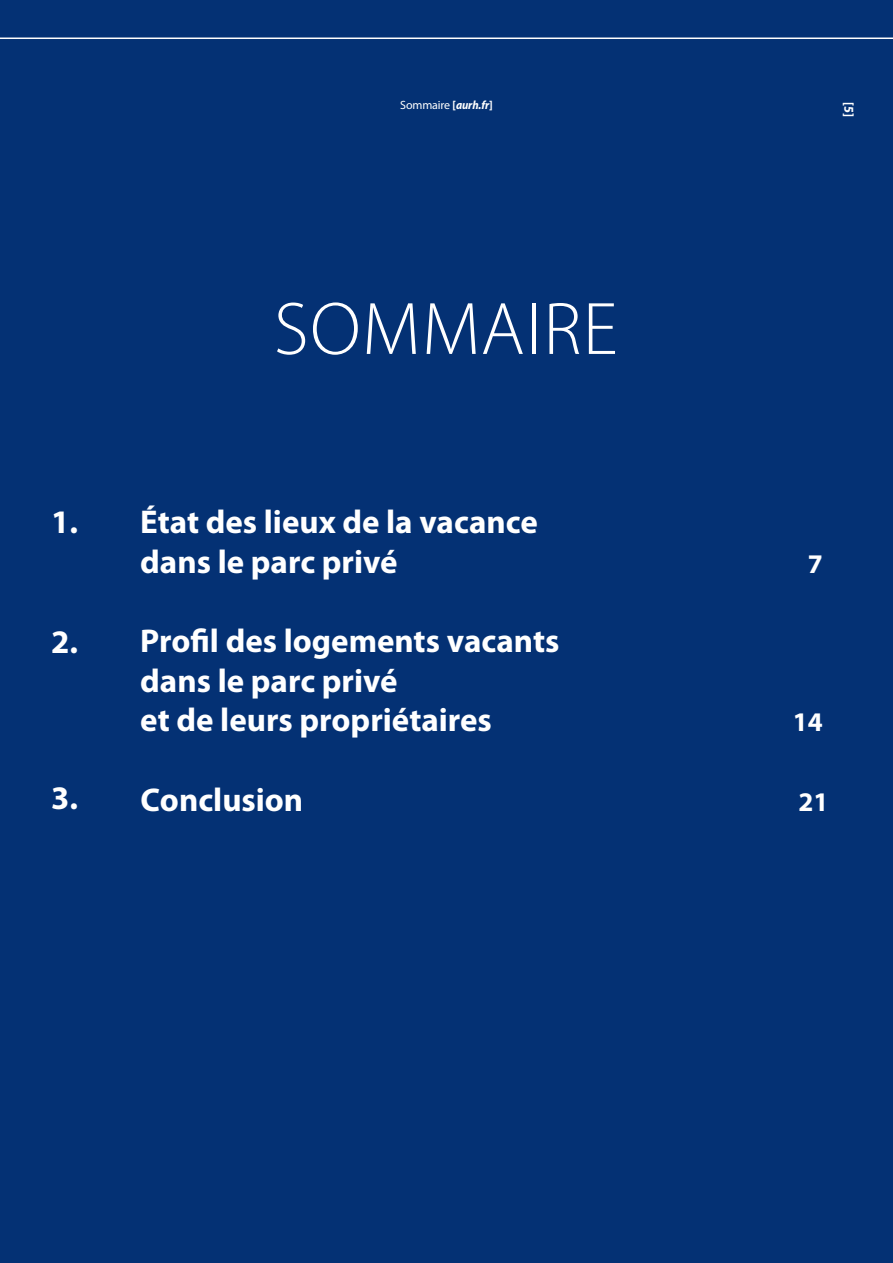
<style>
.page{position:relative;width:893px;height:1263px;background:#043174}
.page>*{position:absolute;margin:0;border:0;box-sizing:border-box;transform-origin:0 0}
.sommaire{font:300 75px "Myriad Pro";letter-spacing:.02em;color:#fff}
.titre_sous_partie{font:700 33px/39.6px "Myriad Pro";color:#fff}
.titre_sous_partie-2{font:700 27px "Myriad Pro";color:#fff}
.t1{font:700 semi-condensed 13.5px "Myriad Pro";color:#fff}
.t2{font:12px "Myriad Pro";letter-spacing:-.01em;color:#fff}
.s1{font-weight:700;font-stretch:semi-condensed}
.s2{font-weight:700;font-style:italic;font-stretch:semi-condensed}
</style>
<div class="page">
<hr style="left:0;top:38px;width:893px;height:1px;background:#fff">
<p class="t2" style="left:400px;top:97px;width:94px">Sommaire <span class="s1">[</span><span class="s2">aurh.fr</span><span class="s1">]</span></p>
<p class="t1" style="left:858px;top:102px;width:16px;rotate:90deg">[5]</p>
<p class="titre_sous_partie" style="left:51px;top:501px;width:28px">1.</p>
<p class="titre_sous_partie" style="left:51px;top:621px;width:28px">2.</p>
<p class="titre_sous_partie" style="left:51px;top:777px;width:28px">3.</p>
<p class="sommaire" style="left:274px;top:284px;width:345px">SOMMAIRE</p>
<p class="titre_sous_partie" style="left:140px;top:501px;width:399px">État des lieux de la vacance dans le parc privé</p>
<p class="titre_sous_partie-2" style="left:808px;top:546px;width:16px">7</p>
<p class="titre_sous_partie" style="left:140px;top:620px;width:421px">Profil des logements vacants dans le parc privé</p>
<p class="titre_sous_partie" style="left:140px;top:699px;width:353px">et de leurs propriétaires</p>
<p class="titre_sous_partie-2" style="left:793px;top:705px;width:31px">14</p>
<p class="titre_sous_partie" style="left:141px;top:778px;width:164px">Conclusion</p>
<p class="titre_sous_partie-2" style="left:799px;top:784px;width:31px">21</p>
</div>
